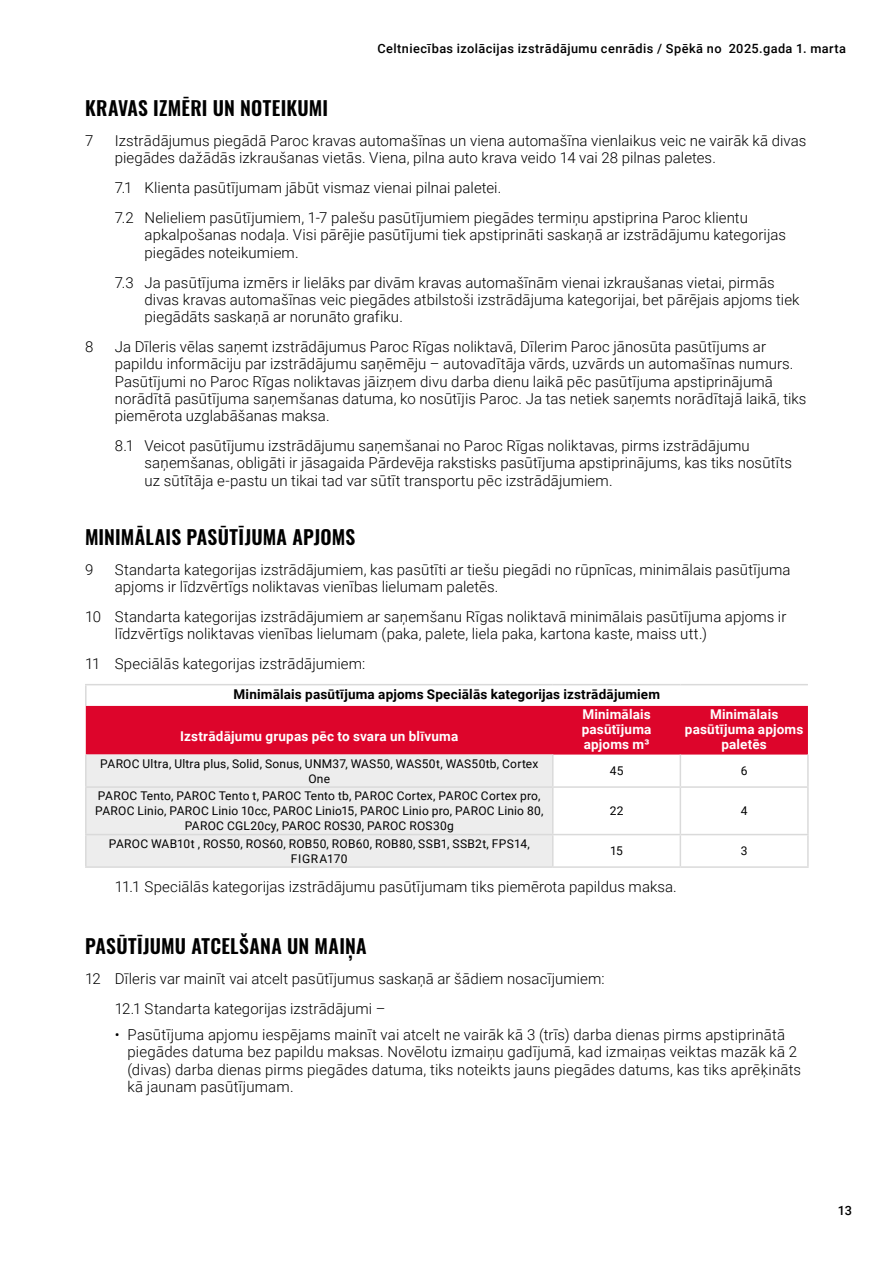
<style>
.page{position:relative;width:893px;height:1263px;background:#fff}
.page>*{position:absolute;margin:0;border:0;box-sizing:border-box;transform-origin:0 0}
.t1{font:600 19.5px "Oswald";letter-spacing:.01em;color:#000}
.t2{font:300 15px/17.2px "Roboto";letter-spacing:.005em;color:#000}
.t3{font:700 13.5px/15px "Roboto";letter-spacing:.015em;color:#fff;text-align:justify}
.t4{font:700 13.5px "Roboto";letter-spacing:.015em;color:#000}
.t5{font:500 12.75px "Roboto";letter-spacing:.035em;color:#000}
.t6{font:12px/15px "Roboto";letter-spacing:.02em;color:#000;text-align:center}
</style>
<div class="page">
<svg style="left:87px;top:685px;width:721px;height:181px"></svg>
<div style="left:86px;top:706px;width:722px;height:48px;background:#dd052b"></div>
<div style="left:87px;top:754px;width:465px;height:112px;background:#ededed"></div>
<hr style="left:85px;top:684px;width:468px;height:1px;background:#dadada">
<hr style="left:85px;top:685px;width:2px;height:21px;background:#dadada">
<hr style="left:553px;top:684px;width:127px;height:1px;background:#dadada">
<hr style="left:680px;top:684px;width:128px;height:1px;background:#dadada">
<hr style="left:553px;top:786px;width:127px;height:2px;background:#dadada">
<hr style="left:680px;top:786px;width:129px;height:2px;background:#dadada">
<hr style="left:553px;top:834px;width:127px;height:1px;background:#dadada">
<hr style="left:553px;top:866px;width:127px;height:2px;background:#dadada">
<hr style="left:680px;top:834px;width:129px;height:1px;background:#dadada">
<hr style="left:680px;top:866px;width:129px;height:2px;background:#dadada">
<hr style="left:85px;top:786px;width:468px;height:2px;background:#dadada">
<hr style="left:85px;top:834px;width:468px;height:1px;background:#dadada">
<hr style="left:85px;top:866px;width:468px;height:2px;background:#dadada">
<hr style="left:85px;top:754px;width:2px;height:32px;background:#dadada">
<hr style="left:85px;top:788px;width:2px;height:46px;background:#dadada">
<hr style="left:85px;top:835px;width:2px;height:31px;background:#dadada">
<hr style="left:552px;top:754px;width:2px;height:32px;background:#dadada">
<hr style="left:552px;top:788px;width:2px;height:46px;background:#dadada">
<hr style="left:552px;top:835px;width:2px;height:31px;background:#dadada">
<hr style="left:680px;top:754px;width:1px;height:32px;background:#dadada">
<hr style="left:807px;top:754px;width:2px;height:32px;background:#dadada">
<hr style="left:680px;top:788px;width:1px;height:46px;background:#dadada">
<hr style="left:807px;top:788px;width:2px;height:46px;background:#dadada">
<hr style="left:680px;top:835px;width:1px;height:31px;background:#dadada">
<hr style="left:807px;top:835px;width:2px;height:31px;background:#dadada">
<p class="t5" style="left:377px;top:39px;width:470px">Celtniecības izolācijas izstrādājumu cenrādis / Spēkā no 2025.gada 1. marta</p>
<h1 class="t1" style="left:85px;top:98px;width:244px">KRAVAS IZMĒRI UN NOTEIKUMI</h1>
<p class="t2" style="left:85px;top:131px;width:10px">7</p>
<p class="t2" style="left:115px;top:131px;width:693px">Izstrādājumus piegādā Paroc kravas automašīnas un viena automašīna vienlaikus veic ne vairāk kā divas piegādes dažādās izkraušanas vietās. Viena, pilna auto krava veido 14 vai 28 pilnas paletes.</p>
<p class="t2" style="left:115px;top:172px;width:635px;line-height:30px">7.1 Klienta pasūtījumam jābūt vismaz vienai pilnai paletei.<br>7.2 Nelieliem pasūtījumiem, 1-7 palešu pasūtījumiem piegādes termiņu apstiprina Paroc klientu</p>
<p class="t2" style="left:145px;top:226px;width:643px">apkalpošanas nodaļa. Visi pārējie pasūtījumi tiek apstiprināti saskaņā ar izstrādājumu kategorijas piegādes noteikumiem.</p>
<p class="t2" style="left:145px;top:273px;width:656px;text-indent:-30px">7.3 Ja pasūtījuma izmērs ir lielāks par divām kravas automašīnām vienai izkraušanas vietai, pirmās divas kravas automašīnas veic piegādes atbilstoši izstrādājuma kategorijai, bet pārējais apjoms tiek piegādāts saskaņā ar norunāto grafiku.</p>
<p class="t2" style="left:85px;top:338px;width:10px">8</p>
<p class="t2" style="left:115px;top:338px;width:693px">Ja Dīleris vēlas saņemt izstrādājumus Paroc Rīgas noliktavā, Dīlerim Paroc jānosūta pasūtījums ar papildu informāciju par izstrādājumu saņēmēju – autovadītāja vārds, uzvārds un automašīnas numurs.<br>Pasūtījumi no Paroc Rīgas noliktavas jāizņem divu darba dienu laikā pēc pasūtījuma apstiprinājumā norādītā pasūtījuma saņemšanas datuma, ko nosūtījis Paroc. Ja tas netiek saņemts norādītajā laikā, tiks piemērota uzglabāšanas maksa.</p>
<p class="t2" style="left:145px;top:437px;width:649px;text-indent:-30px">8.1 Veicot pasūtījumu izstrādājumu saņemšanai no Paroc Rīgas noliktavas, pirms izstrādājumu saņemšanas, obligāti ir jāsagaida Pārdevēja rakstisks pasūtījuma apstiprinājums, kas tiks nosūtīts uz sūtītāja e-pastu un tikai tad var sūtīt transportu pēc izstrādājumiem.</p>
<h1 class="t1" style="left:85px;top:527px;width:272px">MINIMĀLAIS PASŪTĪJUMA APJOMS</h1>
<p class="t2" style="left:85px;top:560px;width:10px">9</p>
<p class="t2" style="left:115px;top:560px;width:677px">Standarta kategorijas izstrādājumiem, kas pasūtīti ar tiešu piegādi no rūpnīcas, minimālais pasūtījuma apjoms ir līdzvērtīgs noliktavas vienības lielumam paletēs.</p>
<p class="t2" style="left:115px;top:608px;width:673px;text-indent:-30px">10 Standarta kategorijas izstrādājumiem ar saņemšanu Rīgas noliktavā minimālais pasūtījuma apjoms ir līdzvērtīgs noliktavas vienības lielumam (paka, palete, liela paka, kartona kaste, maiss utt.)</p>
<p class="t2" style="left:85px;top:655px;width:282px">11 Speciālās kategorijas izstrādājumiem:</p>
<p class="t4" style="left:234px;top:685px;width:428px">Minimālais pasūtījuma apjoms Speciālās kategorijas izstrādājumiem</p>
<p class="t3" style="left:180px;top:728px;width:280px">Izstrādājumu grupas pēc to svara un blīvuma</p>
<p class="t3" style="left:582px;top:706px;width:71px">Minimālais pasūtījuma apjoms m³</p>
<p class="t3" style="left:685px;top:706px;width:120px;text-align:center">Minimālais pasūtījuma apjoms paletēs</p>
<p class="t6" style="left:100px;top:756px;width:440px">PAROC Ultra, Ultra plus, Solid, Sonus, UNM37, WAS50, WAS50t, WAS50tb, Cortex<br>One</p>
<p class="t6" style="left:610px;top:763px;width:15px">45</p>
<p class="t6" style="left:741px;top:763px;width:8px">6</p>
<p class="t6" style="left:95px;top:788px;width:450px">PAROC Tento, PAROC Tento t, PAROC Tento tb, PAROC Cortex, PAROC Cortex pro,<br>PAROC Linio, PAROC Linio 10cc, PAROC Linio15, PAROC Linio pro, PAROC Linio 80,<br>PAROC CGL20cy, PAROC ROS30, PAROC ROS30g</p>
<p class="t6" style="left:610px;top:803px;width:15px">22</p>
<p class="t6" style="left:741px;top:803px;width:8px">4</p>
<p class="t6" style="left:109px;top:836px;width:423px">PAROC WAB10t , ROS50, ROS60, ROB50, ROB60, ROB80, SSB1, SSB2t, FPS14,<br>FIGRA170</p>
<p class="t6" style="left:610px;top:843px;width:14px">15</p>
<p class="t6" style="left:741px;top:843px;width:8px">3</p>
<p class="t2" style="left:115px;top:877px;width:564px">11.1 Speciālās kategorijas izstrādājumu pasūtījumam tiks piemērota papildus maksa.</p>
<h1 class="t1" style="left:85px;top:936px;width:283px">PASŪTĪJUMU ATCELŠANA UN MAIŅA</h1>
<p class="t2" style="left:115px;top:963px;width:491px;line-height:30px;text-indent:-30px">12 Dīleris var mainīt vai atcelt pasūtījumus saskaņā ar šādiem nosacījumiem:<br>12.1 Standarta kategorijas izstrādājumi –</p>
<p class="t2" style="left:128px;top:1026px;width:675px;text-indent:-13px">• Pasūtījuma apjomu iespējams mainīt vai atcelt ne vairāk kā 3 (trīs) darba dienas pirms apstiprinātā piegādes datuma bez papildu maksas. Novēlotu izmaiņu gadījumā, kad izmaiņas veiktas mazāk kā 2 (divas) darba dienas pirms piegādes datuma, tiks noteikts jauns piegādes datums, kas tiks aprēķināts kā jaunam pasūtījumam.</p>
<p class="t5" style="left:838px;top:1202px;width:16px">13</p>
</div>
